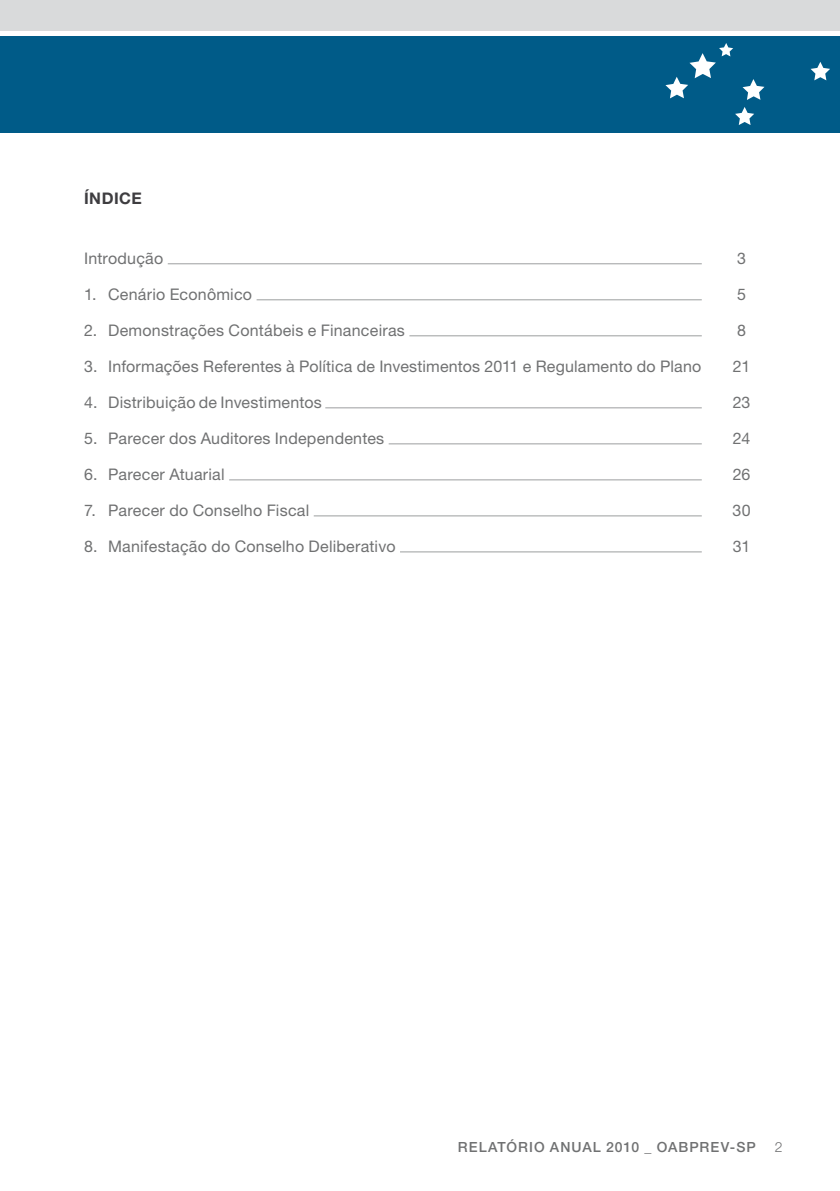
<style>
.page{position:relative;width:840px;height:1191px;background:#fff}
.page>*{position:absolute;margin:0;border:0;box-sizing:border-box;transform-origin:0 0}
.t1{font:16px "Helvetica Neue LT Std";letter-spacing:.01em;color:#707172}
.t2{font:700 16px "Helvetica Neue LT Std";letter-spacing:.03em;color:#3e3d40}
.t3{font:500 14px "Helvetica Neue LT Std";letter-spacing:.07em;color:#707172}
.t4{font:300 14px "Helvetica Neue LT Std";color:#707172}
</style>
<div class="page">
<div style="left:0;top:36px;width:839px;height:96px;background:#005b88"></div>
<div style="left:0;top:0;width:839px;height:30px;background:#d9dadb"></div>
<svg style="left:810px;top:62px;width:19px;height:18px"></svg>
<svg style="left:742px;top:79px;width:22px;height:21px"></svg>
<svg style="left:735px;top:107px;width:18px;height:18px"></svg>
<svg style="left:665px;top:43px;width:67px;height:55px"></svg>
<hr style="left:168px;top:263px;width:533px;height:1px;background:#9c9e9f">
<hr style="left:256px;top:299px;width:445px;height:1px;background:#9c9e9f">
<hr style="left:409px;top:335px;width:292px;height:1px;background:#9c9e9f">
<hr style="left:325px;top:407px;width:376px;height:1px;background:#9c9e9f">
<hr style="left:388px;top:443px;width:313px;height:1px;background:#9c9e9f">
<hr style="left:229px;top:479px;width:472px;height:1px;background:#9c9e9f">
<hr style="left:313px;top:515px;width:388px;height:1px;background:#9c9e9f">
<hr style="left:400px;top:551px;width:301px;height:1px;background:#9c9e9f">
<p class="t2" style="left:84px;top:188px;width:59px">ÍNDICE</p>
<p class="t1" style="left:84px;top:249px;width:81px">Introdução</p>
<p class="t1" style="left:84px;top:285px;width:169px">1. Cenário Econômico</p>
<p class="t1" style="left:84px;top:321px;width:322px">2. Demonstrações Contábeis e Financeiras</p>
<p class="t1" style="left:84px;top:357px;width:618px">3. Informações Referentes à Política de Investimentos 2011 e Regulamento do Plano</p>
<p class="t1" style="left:84px;top:393px;width:239px">4. Distribuição de Investimentos</p>
<p class="t1" style="left:84px;top:429px;width:301px">5. Parecer dos Auditores Independentes</p>
<p class="t1" style="left:84px;top:465px;width:142px">6. Parecer Atuarial</p>
<p class="t1" style="left:84px;top:501px;width:226px">7. Parecer do Conselho Fiscal</p>
<p class="t1" style="left:84px;top:537px;width:313px">8. Manifestação do Conselho Deliberativo</p>
<p class="t1" style="left:736px;top:249px;width:10px">3</p>
<p class="t1" style="left:736px;top:285px;width:10px">5</p>
<p class="t1" style="left:736px;top:321px;width:10px">8</p>
<p class="t1" style="left:732px;top:357px;width:19px">21</p>
<p class="t1" style="left:732px;top:393px;width:19px">23</p>
<p class="t1" style="left:732px;top:429px;width:19px">24</p>
<p class="t1" style="left:732px;top:465px;width:19px">26</p>
<p class="t1" style="left:732px;top:501px;width:20px">30</p>
<p class="t1" style="left:732px;top:537px;width:19px">31</p>
<p class="t3" style="left:457px;top:1139px;width:298px">RELATÓRIO ANUAL 2010 _ OABPREV-SP</p>
<p class="t4" style="left:774px;top:1138px;width:9px">2</p>
</div>
